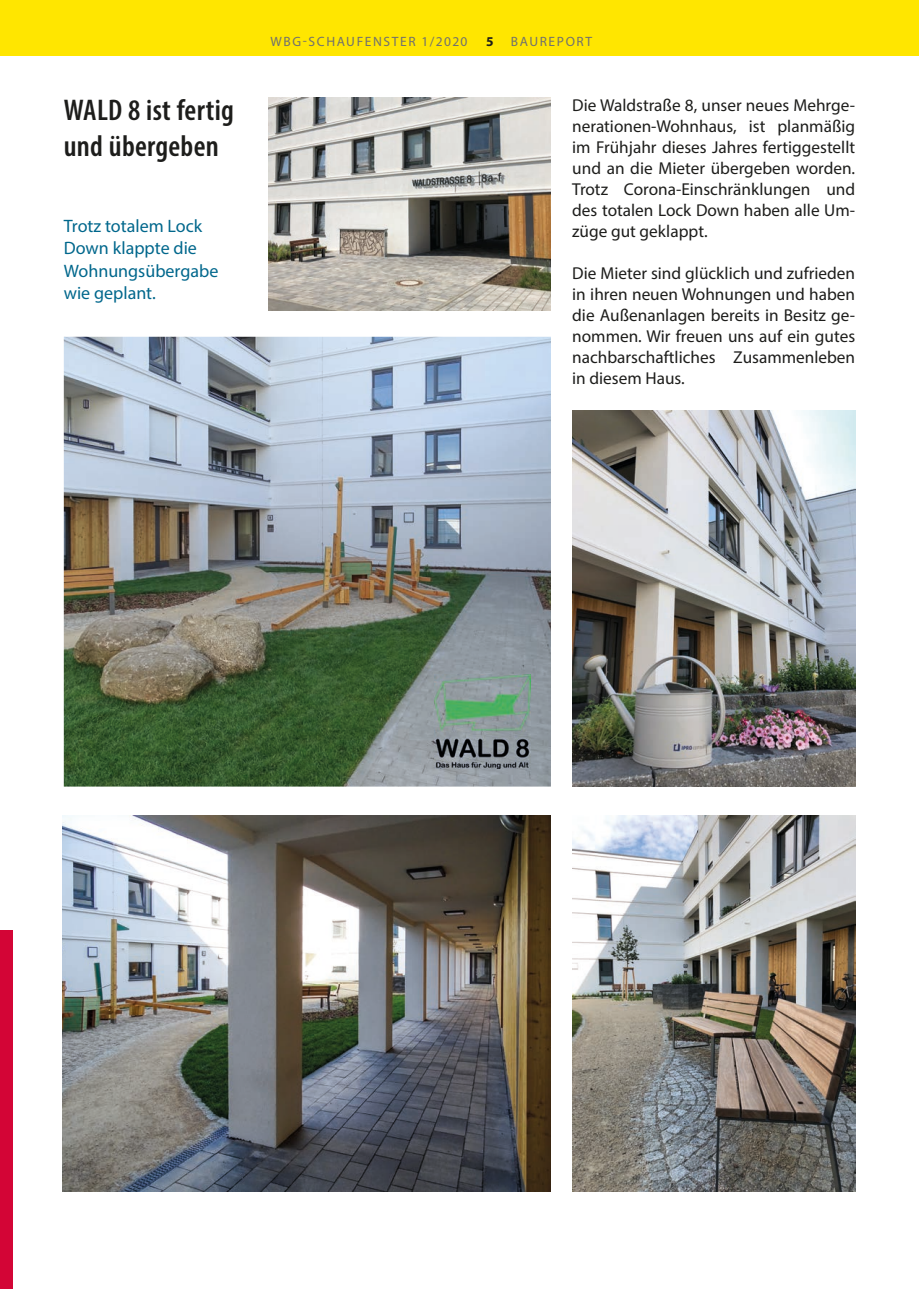
<style>
.page{position:relative;width:919px;height:1289px;background:#fff}
.page>*{position:absolute;margin:0;border:0;box-sizing:border-box;transform-origin:0 0}
.t1{font:600 condensed 30px/36px "Myriad Pro";letter-spacing:.01em;color:#1d1d1b}
.t2{font:18px/22.5px "Myriad Pro";color:#00678c}
.t3{font:17.25px/21px "Myriad Pro";color:#1d1d1b;text-align:justify}
.t4{font:13.5px "Myriad Pro";letter-spacing:.12em;color:#70706f}
.t5{font:700 13.5px "Myriad Pro";color:#1d1d1b}
</style>
<div class="page">
<div style="left:0;top:0;width:918px;height:55px;background:#ffe600"></div>
<img style="left:62px;top:815px;width:489px;height:376px">
<img style="left:64px;top:337px;width:487px;height:449px">
<img style="left:572px;top:815px;width:283px;height:376px">
<img style="left:572px;top:411px;width:283px;height:375px">
<img style="left:268px;top:98px;width:283px;height:212px">
<img style="left:435px;top:674px;width:95px;height:94px">
<div style="left:0;top:930px;width:13px;height:358px;background:#d30536"></div>
<h1 class="t1" style="left:64px;top:92px;width:172px">WALD 8 ist fertig und übergeben</h1>
<p class="t2" style="left:64px;top:214px;width:156px">Trotz totalem Lock<br>Down klappte die<br>Wohnungsübergabe wie geplant.</p>
<p class="t4" style="left:270px;top:33px;width:198px">WBG-SCHAUFENSTER 1/2020</p>
<p class="t5" style="left:486px;top:33px;width:9px">5</p>
<p class="t4" style="left:511px;top:33px;width:83px">BAUREPORT</p>
<p class="t3" style="left:572px;top:94px;width:284px">Die Waldstraße 8, unser neues Mehrge&shy;nerationen-Wohnhaus, ist planmäßig im Frühjahr dieses Jahres fertiggestellt und an die Mieter übergeben worden.<br>Trotz Corona-Einschränklungen und des totalen Lock Down haben alle Um&shy;züge gut geklappt.</p>
<p class="t3" style="left:572px;top:262px;width:284px">Die Mieter sind glücklich und zufrieden in ihren neuen Wohnungen und haben die Außenanlagen bereits in Besitz ge&shy;nommen. Wir freuen uns auf ein gutes nachbarschaftliches Zusammenleben in diesem Haus.</p>
</div>
